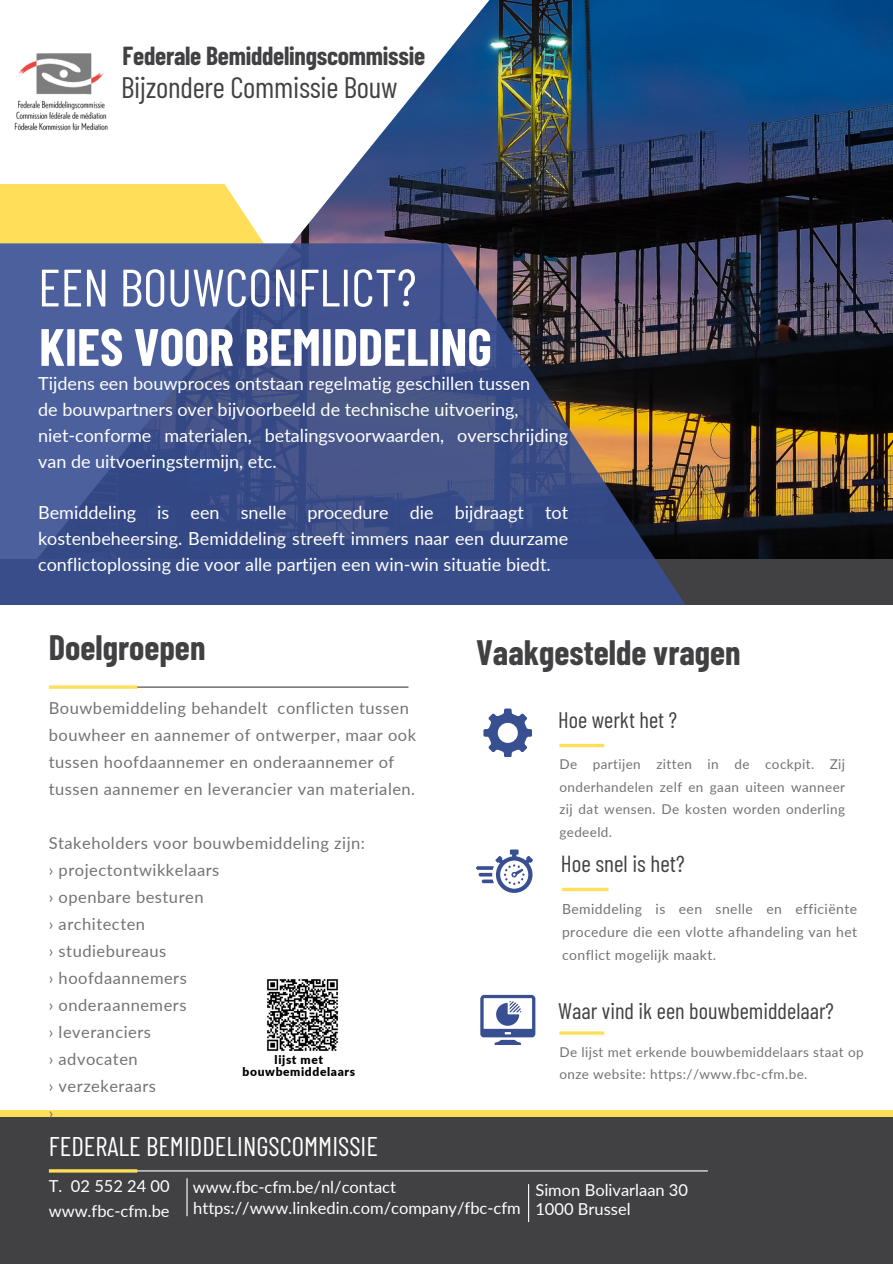
<style>
.page{position:relative;width:893px;height:1264px;background:#fff}
.page>*{position:absolute;margin:0;border:0;box-sizing:border-box;transform-origin:0 0}
.t1{font:700 52.5px "Barlow Condensed";color:#fff}
.t2{font:52.5px "Barlow Condensed";color:#fff}
.t3{font:700 34.5px "Barlow Condensed";color:#414042}
.t4{font:29.55px "Barlow Condensed";letter-spacing:-.01em;color:#414042}
.t5{font:27px "Barlow Condensed";color:#fff}
.t6{font:700 25.5px "Barlow Condensed";letter-spacing:-.01em;color:#414042}
.t7{font:23.25px "Barlow Condensed";color:#414042}
.t8{font:22.5px "Barlow Condensed";color:#414042}
.t9{font:18px/25.8px "Lato";color:#fff}
.t10{font:16.5px/27px "Lato";letter-spacing:.03em;color:#737373}
.t11{font:16.5px "Lato";color:#fff}
.t12{font:13.95px/23.2px "Lato";letter-spacing:.03em;color:#737373;text-align:justify}
.t13{font:13.5px/22.5px "Lato";letter-spacing:.03em;color:#737373;text-align:justify}
.t14{font:900 12px "Lato";letter-spacing:.05em;color:#000}
</style>
<div class="page">
<img style="left:36px;top:0;width:856px;height:558px">
<svg style="left:0;top:184px;width:264px;height:59px;background:#ffe064"></svg>
<div style="left:0;top:558px;width:892px;height:46px;background:#414042"></div>
<svg style="left:0;top:243px;width:684px;height:361px;background:#45517f"></svg>
<div style="left:0;top:1113px;width:892px;height:150px;background:#414042"></div>
<div style="left:0;top:1109px;width:892px;height:7px;background:#ffde59"></div>
<hr style="left:51px;top:686px;width:357px;height:1px;background:#414042">
<hr style="left:49px;top:685px;width:88px;height:3px;background:#ffde59">
<svg style="left:480px;top:994px;width:55px;height:50px"></svg>
<svg style="left:559px;top:743px;width:45px;height:4px"></svg>
<svg style="left:476px;top:849px;width:57px;height:43px"></svg>
<svg style="left:562px;top:887px;width:46px;height:4px"></svg>
<hr style="left:559px;top:1031px;width:45px;height:3px;background:#ffde59">
<hr style="left:51px;top:1170px;width:656px;height:1px;background:#fff">
<hr style="left:49px;top:1169px;width:88px;height:3px;background:#ffde59">
<hr style="left:186px;top:1178px;width:1px;height:38px;background:#fff">
<hr style="left:528px;top:1184px;width:1px;height:37px;background:#fff">
<img style="left:14px;top:54px;width:96px;height:78px">
<img style="left:267px;top:979px;width:72px;height:72px">
<svg style="left:483px;top:708px;width:49px;height:49px"></svg>
<h3 class="t6" style="left:123px;top:40px;width:304px">Federale Bemiddelingscommissie</h3>
<h3 class="t4" style="left:121px;top:69px;width:278px">Bijzondere Commissie Bouw</h3>
<p class="t2" style="left:38px;top:254px;width:380px">EEN BOUWCONFLICT?</p>
<p class="t1" style="left:39px;top:313px;width:454px">KIES VOOR BEMIDDELING</p>
<h2 class="t9" style="left:38px;top:370px;width:493px">Tijdens een bouwproces ontstaan regelmatig geschillen tussen</h2>
<h1 class="t9" style="left:38px;top:396px;width:482px">de bouwpartners over bijvoorbeeld de technische uitvoering,</h1>
<p class="t9" style="left:38px;top:422px;width:531px">niet-conforme materialen, betalingsvoorwaarden, overschrijding van de uitvoeringstermijn, etc.</p>
<p class="t9" style="left:38px;top:499px;width:531px;text-align:justify">Bemiddeling is een snelle procedure die bijdraagt tot kostenbeheersing. Bemiddeling streeft immers naar een duurzame conflictoplossing die voor alle partijen een win-win situatie biedt.</p>
<p class="t3" style="left:49px;top:626px;width:158px">Doelgroepen</p>
<p class="t3" style="left:476px;top:630px;width:266px">Vaakgestelde vragen</p>
<p class="t10" style="left:49px;top:694px;width:369px">Bouwbemiddeling behandelt conflicten tussen bouwheer en aannemer of ontwerper, maar ook tussen hoofdaannemer en onderaannemer of tussen aannemer en leverancier van materialen.</p>
<p class="t8" style="left:558px;top:705px;width:120px">Hoe werkt het ?</p>
<p class="t13" style="left:559px;top:752px;width:287px">De partijen zitten in de cockpit. Zij onderhandelen zelf en gaan uiteen wanneer zij dat wensen. De kosten worden onderling gedeeld.</p>
<p class="t7" style="left:560px;top:848px;width:125px">Hoe snel is het?</p>
<p class="t12" style="left:562px;top:896px;width:296px">Bemiddeling is een snelle en efficiënte procedure die een vlotte afhandeling van het conflict mogelijk maakt.</p>
<p class="t8" style="left:558px;top:996px;width:277px">Waar vind ik een bouwbemiddelaar?</p>
<p class="t13" style="left:559px;top:1040px;width:306px">De lijst met erkende bouwbemiddelaars staat op onze website: https://www.fbc-cfm.be.</p>
<p class="t10" style="left:49px;top:829px;width:318px">Stakeholders voor bouwbemiddeling zijn:</p>
<p class="t10" style="left:49px;top:856px;width:172px">› projectontwikkelaars</p>
<p class="t10" style="left:49px;top:883px;width:156px">› openbare besturen</p>
<p class="t10" style="left:49px;top:910px;width:98px">› architecten</p>
<p class="t10" style="left:49px;top:937px;width:119px">› studiebureaus</p>
<p class="t10" style="left:49px;top:964px;width:140px">› hoofdaannemers</p>
<p class="t10" style="left:49px;top:991px;width:139px">› onderaannemers</p>
<p class="t10" style="left:49px;top:1018px;width:104px">› leveranciers</p>
<p class="t10" style="left:49px;top:1045px;width:90px">› advocaten</p>
<p class="t10" style="left:49px;top:1072px;width:109px">› verzekeraars</p>
<p class="t10" style="left:49px;top:1099px;width:6px">›</p>
<p class="t14" style="left:274px;top:1052px;width:50px">lijst met</p>
<p class="t14" style="left:243px;top:1064px;width:114px">bouwbemiddelaars</p>
<p class="t5" style="left:49px;top:1128px;width:330px">FEDERALE BEMIDDELINGSCOMMISSIE</p>
<p class="t11" style="left:49px;top:1175px;width:122px">T. 02 552 24 00</p>
<h4 class="t11" style="left:193px;top:1176px;width:205px">www.fbc-cfm.be/nl/contact</h4>
<p class="t11" style="left:193px;top:1197px;width:329px">https://www.linkedin.com/company/fbc-cfm</p>
<p class="t11" style="left:535px;top:1179px;width:154px">Simon Bolivarlaan 30</p>
<p class="t11" style="left:49px;top:1200px;width:122px">www.fbc-cfm.be</p>
<p class="t11" style="left:535px;top:1198px;width:97px">1000 Brussel</p>
</div>
